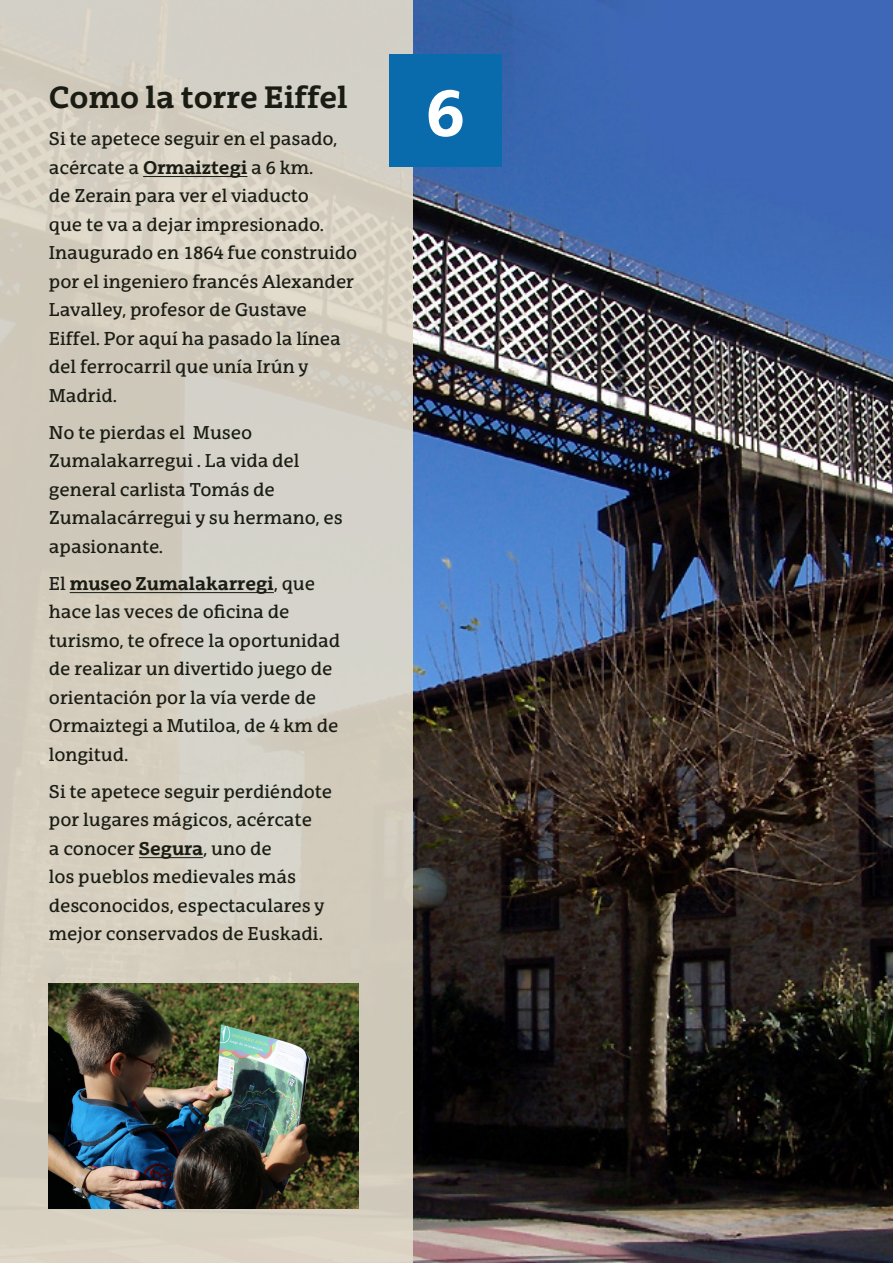
<style>
.page{position:relative;width:893px;height:1263px;background:#fff}
.page>*{position:absolute;margin:0;border:0;box-sizing:border-box;transform-origin:0 0}
.t1{font:700 66px "EHU Serif";color:#fff}
.t2{font:700 30px "EHU Serif";color:#1a1c14}
.t3{font:18px/28.5px "EHU Serif";color:#1a1c14}
.s1{font-weight:700}
</style>
<div class="page">
<img style="left:412px;top:0;width:481px;height:1262px">
<div style="left:0;top:0;width:412px;height:1263px;background:#d4cfc0"></div>
<hr style="left:143px;top:176px;width:104px;height:1px;background:#1a1c14">
<hr style="left:70px;top:592px;width:204px;height:1px;background:#1a1c14">
<hr style="left:139px;top:857px;width:64px;height:1px;background:#1a1c14">
<div style="left:389px;top:54px;width:113px;height:113px;background:#096aac"></div>
<img style="left:49px;top:983px;width:309px;height:226px">
<p class="t2" style="left:49px;top:78px;width:300px">Como la torre Eiffel</p>
<p class="t3" style="left:49px;top:124px;width:310px">Si te apetece seguir en el pasado, acércate a <span class="s1">Ormaiztegi</span> a 6 km.<br>de Zerain para ver el viaducto<br>que te va a dejar impresionado.<br>Inaugurado en 1864 fue construido por el ingeniero francés Alexander<br>Lavalley, profesor de Gustave<br>Eiffel. Por aquí ha pasado la línea del ferrocarril que unía Irún y<br>Madrid.</p>
<p class="t3" style="left:49px;top:418px;width:295px">No te pierdas el Museo<br>Zumalakarregui . La vida del general carlista Tomás de<br>Zumalacárregui y su hermano, es apasionante.</p>
<p class="t3" style="left:49px;top:569px;width:293px">El <span class="s1">museo Zumalakarregi</span>, que hace las veces de oficina de turismo, te ofrece la oportunidad de realizar un divertido juego de orientación por la vía verde de<br>Ormaiztegi a Mutiloa, de 4 km de longitud.</p>
<p class="t3" style="left:49px;top:777px;width:285px">Si te apetece seguir perdiéndote por lugares mágicos, acércate<br>a conocer <span class="s1">Segura</span>, uno de<br>los pueblos medievales más desconocidos, espectaculares y mejor conservados de Euskadi.</p>
<p class="t1" style="left:425px;top:70px;width:42px">6</p>
</div>
